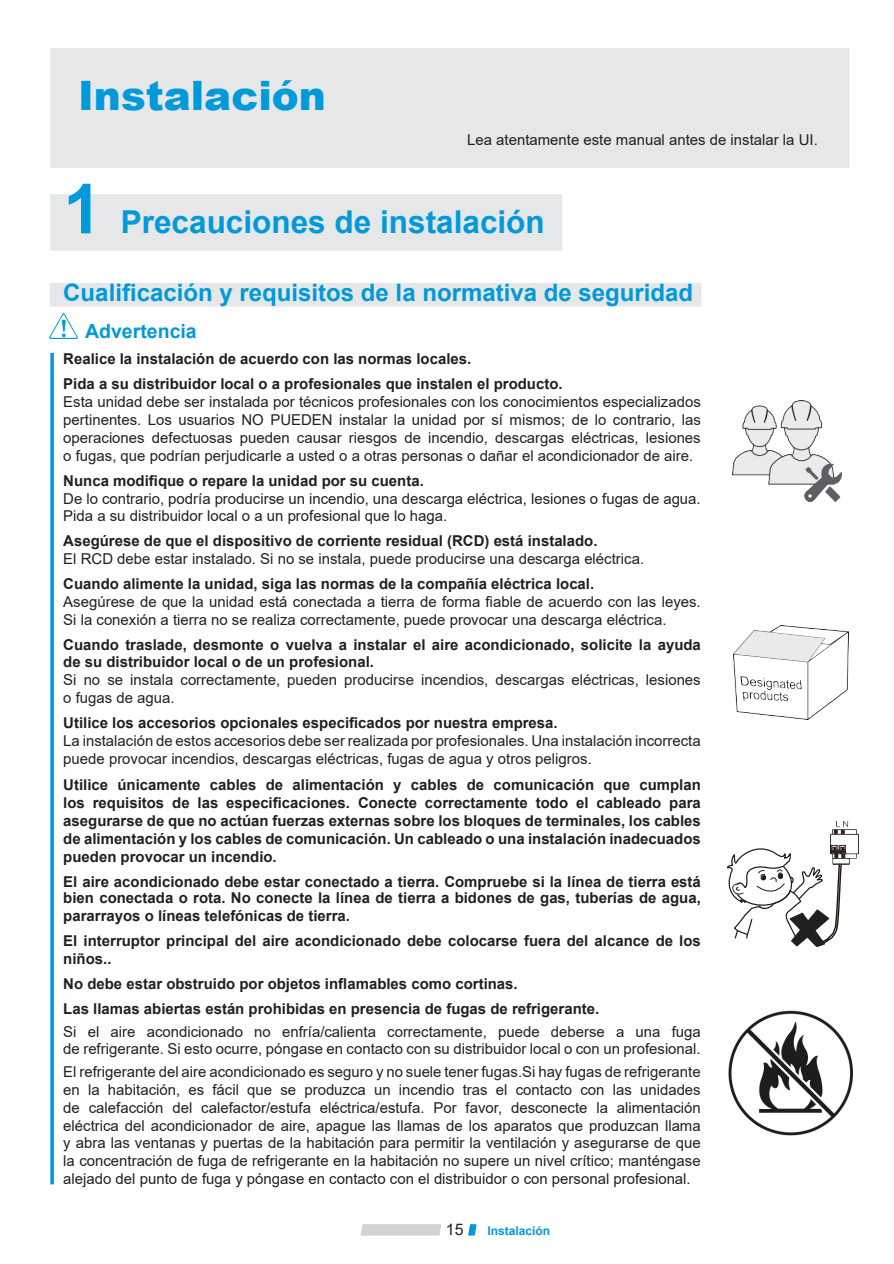
<style>
.page{position:relative;width:894px;height:1264px;background:#fff}
.page>*{position:absolute;margin:0;border:0;box-sizing:border-box;transform-origin:0 0}
.t1{font:900 40.5px "Arial";color:#0099da}
.t2{font:700 31.5px "Arial";color:#0099da}
.t3{font:700 24px "Arial";color:#0099da}
.t4{font:700 19.5px "Arial";color:#0099da}
.t5{font:15.9px "Arial";color:#221f1f}
.t6{font:15px/18px "Arial";color:#221f1f}
.t7{font:700 15px/25px "Arial";color:#221f1f}
.t8{font:700 12px "Arial";color:#0099da}
.s1{font-size:69px}
</style>
<div class="page">
<div style="left:51px;top:195px;width:510px;height:55px;background:#e6e7e8"></div>
<div style="left:51px;top:48px;width:797px;height:119px;background:#e6e7e8"></div>
<div style="left:50px;top:283px;width:650px;height:23px;background:#e6e7e8"></div>
<svg style="left:50px;top:353px;width:4px;height:830px;background:#1da4de"></svg>
<img style="left:49px;top:313px;width:28px;height:26px">
<img style="left:836px;top:821px;width:22px;height:43px">
<svg style="left:727px;top:824px;width:115px;height:122px"></svg>
<img style="left:732px;top:400px;width:109px;height:101px">
<img style="left:733px;top:625px;width:115px;height:94px">
<img style="left:728px;top:1010px;width:125px;height:126px">
<svg style="left:361px;top:1224px;width:79px;height:10px"></svg>
<svg style="left:468px;top:1224px;width:8px;height:10px"></svg>
<h1 class="t1" style="left:78px;top:66px;width:249px">Instalación</h1>
<p class="t6" style="left:467px;top:130px;width:352px">Lea atentamente este manual antes de instalar la UI.</p>
<h2 class="t2" style="left:63px;top:200px;width:483px"><span class="s1">1</span> Precauciones de instalación</h2>
<h3 class="t3" style="left:63px;top:275px;width:631px">Cualificación y requisitos de la normativa de seguridad</h3>
<h3 class="t4" style="left:85px;top:317px;width:113px">Advertencia</h3>
<p class="t7" style="left:63px;top:346px;width:500px">Realice la instalación de acuerdo con las normas locales.<br>Pida a su distribuidor local o a profesionales que instalen el producto.</p>
<p class="t6" style="left:63px;top:392px;width:639px;text-align:justify">Esta unidad debe ser instalada por técnicos profesionales con los conocimientos especializados pertinentes. Los usuarios NO PUEDEN instalar la unidad por sí mismos; de lo contrario, las operaciones defectuosas pueden causar riesgos de incendio, descargas eléctricas, lesiones o fugas, que podrían perjudicarle a usted o a otras personas o dañar el acondicionador de aire.</p>
<p class="t7" style="left:63px;top:468px;width:362px">Nunca modifique o repare la unidad por su cuenta.</p>
<p class="t6" style="left:63px;top:489px;width:639px">De lo contrario, podría producirse un incendio, una descarga eléctrica, lesiones o fugas de agua.<br>Pida a su distribuidor local o a un profesional que lo haga.</p>
<p class="t7" style="left:63px;top:528px;width:535px">Asegúrese de que el dispositivo de corriente residual (RCD) está instalado.</p>
<p class="t6" style="left:63px;top:550px;width:582px">El RCD debe estar instalado. Si no se instala, puede producirse una descarga eléctrica.</p>
<p class="t7" style="left:63px;top:571px;width:532px">Cuando alimente la unidad, siga las normas de la compañía eléctrica local.</p>
<p class="t6" style="left:63px;top:593px;width:639px">Asegúrese de que la unidad está conectada a tierra de forma fiable de acuerdo con las leyes.<br>Si la conexión a tierra no se realiza correctamente, puede provocar una descarga eléctrica.</p>
<p class="t7" style="left:63px;top:637px;width:639px;line-height:16.5px">Cuando traslade, desmonte o vuelva a instalar el aire acondicionado, solicite la ayuda de su distribuidor local o de un profesional.</p>
<p class="t6" style="left:63px;top:670px;width:639px">Si no se instala correctamente, pueden producirse incendios, descargas eléctricas, lesiones o fugas de agua.</p>
<p class="t7" style="left:63px;top:710px;width:496px">Utilice los accesorios opcionales especificados por nuestra empresa.</p>
<p class="t6" style="left:63px;top:731px;width:638px">La instalación de estos accesorios debe ser realizada por profesionales. Una instalación incorrecta puede provocar incendios, descargas eléctricas, fugas de agua y otros peligros.</p>
<p class="t7" style="left:63px;top:775px;width:639px;line-height:18px;text-align:justify">Utilice únicamente cables de alimentación y cables de comunicación que cumplan los requisitos de las especificaciones. Conecte correctamente todo el cableado para asegurarse de que no actúan fuerzas externas sobre los bloques de terminales, los cables de alimentación y los cables de comunicación. Un cableado o una instalación inadecuados pueden provocar un incendio.</p>
<p class="t7" style="left:63px;top:873px;width:639px;line-height:16.5px">El aire acondicionado debe estar conectado a tierra. Compruebe si la línea de tierra está bien conectada o rota. No conecte la línea de tierra a bidones de gas, tuberías de agua,</p>
<p class="t7" style="left:63px;top:903px;width:639px">pararrayos o líneas telefónicas de tierra.<br>El interruptor principal del aire acondicionado debe colocarse fuera del alcance de los</p>
<p class="t7" style="left:63px;top:946px;width:537px">niños..<br>No debe estar obstruido por objetos inflamables como cortinas.<br>Las llamas abiertas están prohibidas en presencia de fugas de refrigerante.</p>
<p class="t6" style="left:63px;top:1022px;width:639px">Si el aire acondicionado no enfría/calienta correctamente, puede deberse a una fuga de refrigerante. Si esto ocurre, póngase en contacto con su distribuidor local o con un profesional.</p>
<p class="t6" style="left:63px;top:1062px;width:639px;text-align:justify">El refrigerante del aire acondicionado es seguro y no suele tener fugas.Si hay fugas de refrigerante en la habitación, es fácil que se produzca un incendio tras el contacto con las unidades de calefacción del calefactor/estufa eléctrica/estufa. Por favor, desconecte la alimentación eléctrica del acondicionador de aire, apague las llamas de los aparatos que produzcan llama y abra las ventanas y puertas de la habitación para permitir la ventilación y asegurarse de que la concentración de fuga de refrigerante en la habitación no supere un nivel crítico; manténgase alejado del punto de fuga y póngase en contacto con el distribuidor o con personal profesional.</p>
<p class="t5" style="left:445px;top:1217px;width:19px">15</p>
<p class="t8" style="left:487px;top:1221px;width:64px">Instalación</p>
</div>
